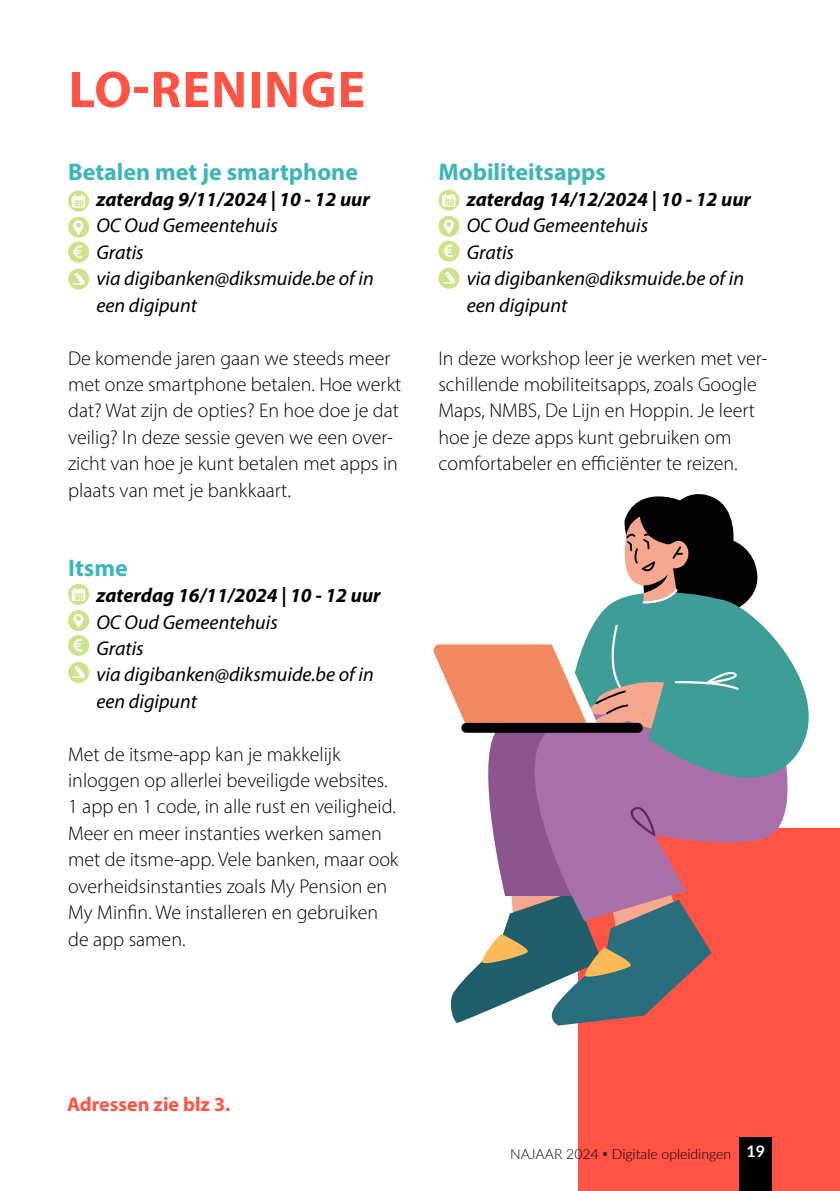
<style>
.page{position:relative;width:840px;height:1191px;background:#fff}
.page>*{position:absolute;margin:0;border:0;box-sizing:border-box;transform-origin:0 0}
.t1{font:700 52px "Myriad Pro";letter-spacing:.02em;color:#ff5445}
.t2{font:700 24px "Myriad Pro";color:#3db5ba}
.t3{font:300 20px/26.4px "Myriad Pro";color:#000}
.t4{font:italic 20px/26.4px "Myriad Pro";color:#000}
.t5{font:italic 700 20px "Myriad Pro";color:#000}
.t6{font:700 20px "Myriad Pro";color:#ff5445}
.t7{font:300 14px "Lato";color:#000}
.s1{font-weight:700;font-size:16px;color:#fff}
</style>
<div class="page">
<div style="left:578px;top:828px;width:261px;height:363px;background:#ff5445"></div>
<div style="left:739px;top:1137px;width:32px;height:54px;background:#000"></div>
<svg style="left:68px;top:190px;width:21px;height:21px"></svg>
<svg style="left:72px;top:194px;width:13px;height:13px"></svg>
<div style="left:68px;top:217px;width:21px;height:21px;background:#cce38c;border-radius:50%"></div>
<svg style="left:73px;top:220px;width:10px;height:15px"></svg>
<div style="left:68px;top:269px;width:21px;height:21px;background:#cce38c;border-radius:50%"></div>
<svg style="left:73px;top:272px;width:12px;height:12px"></svg>
<div style="left:68px;top:241px;width:21px;height:21px;background:#cce38c;border-radius:50%"></div>
<svg style="left:73px;top:245px;width:9px;height:13px"></svg>
<svg style="left:68px;top:584px;width:21px;height:21px"></svg>
<svg style="left:72px;top:587px;width:13px;height:14px"></svg>
<div style="left:68px;top:610px;width:21px;height:21px;background:#cce38c;border-radius:50%"></div>
<svg style="left:73px;top:614px;width:10px;height:14px"></svg>
<div style="left:68px;top:662px;width:21px;height:21px;background:#cce38c;border-radius:50%"></div>
<svg style="left:73px;top:666px;width:12px;height:11px"></svg>
<div style="left:68px;top:635px;width:21px;height:21px;background:#cce38c;border-radius:50%"></div>
<svg style="left:73px;top:639px;width:9px;height:12px"></svg>
<svg style="left:438px;top:190px;width:21px;height:21px"></svg>
<svg style="left:442px;top:193px;width:13px;height:14px"></svg>
<div style="left:438px;top:216px;width:21px;height:21px;background:#cce38c;border-radius:50%"></div>
<svg style="left:443px;top:219px;width:10px;height:15px"></svg>
<div style="left:438px;top:268px;width:21px;height:21px;background:#cce38c;border-radius:50%"></div>
<svg style="left:443px;top:271px;width:11px;height:12px"></svg>
<div style="left:438px;top:241px;width:21px;height:21px;background:#cce38c;border-radius:50%"></div>
<svg style="left:443px;top:244px;width:9px;height:13px"></svg>
<svg style="left:758px;top:814px;width:27px;height:26px"></svg>
<svg style="left:758px;top:621px;width:51px;height:193px;fill:#3e9d97"></svg>
<svg style="left:433px;top:494px;width:325px;height:531px"></svg>
<h1 class="t1" style="left:69px;top:56px;width:298px">LO-RENINGE</h1>
<p class="t2" style="left:68px;top:156px;width:291px">Betalen met je smartphone</p>
<p class="t5" style="left:96px;top:186px;width:275px">zaterdag 9/11/2024 | 10 - 12 uur</p>
<p class="t4" style="left:96px;top:212px;width:279px">OC Oud Gemeentehuis<br>Gratis<br>via digibanken@diksmuide.be of in een digipunt</p>
<p class="t3" style="left:68px;top:344px;width:334px">De komende jaren gaan we steeds meer met onze smartphone betalen. Hoe werkt dat? Wat zijn de opties? En hoe doe je dat veilig? In deze sessie geven we een over&shy;zicht van hoe je kunt betalen met apps in plaats van met je bankkaart.</p>
<p class="t2" style="left:68px;top:552px;width:61px">Itsme</p>
<p class="t5" style="left:96px;top:582px;width:285px">zaterdag 16/11/2024 | 10 - 12 uur</p>
<p class="t4" style="left:96px;top:608px;width:279px">OC Oud Gemeentehuis<br>Gratis<br>via digibanken@diksmuide.be of in een digipunt</p>
<p class="t3" style="left:68px;top:740px;width:331px">Met de itsme-app kan je makkelijk inloggen op allerlei beveiligde websites.<br>1 app en 1 code, in alle rust en veiligheid.<br>Meer en meer instanties werken samen met de itsme-app. Vele banken, maar ook overheidsinstanties zoals My Pension en My Minfin. We installeren en gebruiken de app samen.</p>
<p class="t2" style="left:438px;top:156px;width:169px">Mobiliteitsapps</p>
<p class="t5" style="left:466px;top:186px;width:285px">zaterdag 14/12/2024 | 10 - 12 uur</p>
<p class="t4" style="left:466px;top:212px;width:279px">OC Oud Gemeentehuis<br>Gratis<br>via digibanken@diksmuide.be of in een digipunt</p>
<p class="t3" style="left:438px;top:344px;width:330px">In deze workshop leer je werken met ver&shy;schillende mobiliteitsapps, zoals Google Maps, NMBS, De Lijn en Hoppin. Je leert hoe je deze apps kunt gebruiken om comfortabeler en efficiënter te reizen.</p>
<p class="t6" style="left:67px;top:1090px;width:165px">Adressen zie blz 3.</p>
<p class="t7" style="left:510px;top:1144px;width:256px">NAJAAR 2024 ▪ Digitale opleidingen <span class="s1">19</span></p>
</div>
